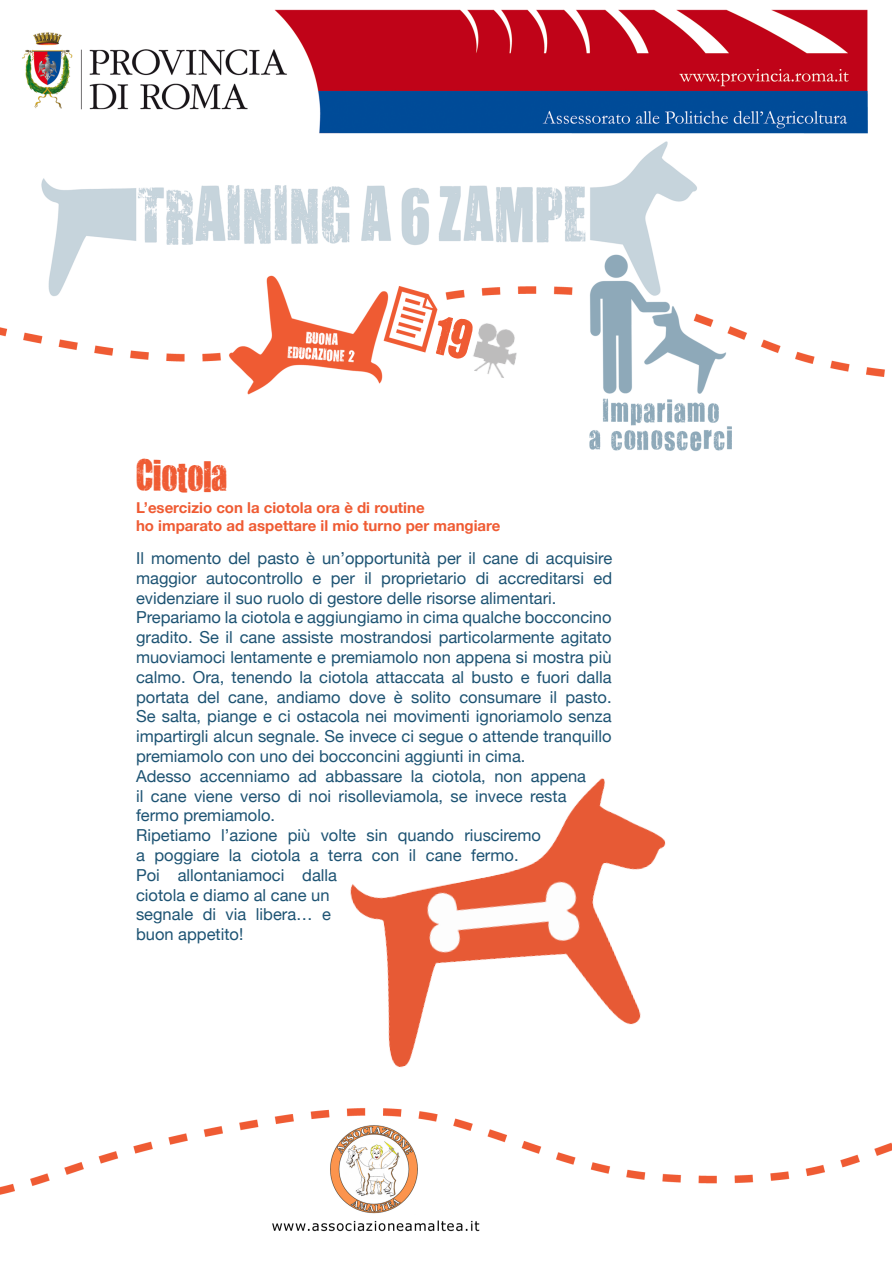
<style>
.page{position:relative;width:893px;height:1263px;background:#fff}
.page>*{position:absolute;margin:0;border:0;box-sizing:border-box;transform-origin:0 0}
.t1{font:36px "You Are Loved";color:#ef5b33}
.t2{font:16.5px/19.8px "Helvetica Neue";color:#1d5373}
.t3{font:700 15px/18px "Helvetica Neue";color:#ef5b33}
</style>
<div class="page">
<img style="left:0;top:9px;width:892px;height:1223px">
<img style="left:330px;top:753px;width:379px;height:328px">
<img style="left:466px;top:320px;width:60px;height:64px">
<svg style="left:430px;top:315px;width:45px;height:45px"></svg>
<h1 class="t1" style="left:136px;top:451px;width:92px">Ciotola</h1>
<p class="t3" style="left:136px;top:499px;width:366px">L’esercizio con la ciotola ora è di routine<br>ho imparato ad aspettare il mio turno per mangiare</p>
<p class="t2" style="left:136px;top:548px;width:478px">Il momento del pasto è un’opportunità per il cane di acquisire maggior autocontrollo e per il proprietario di accreditarsi ed evidenziare il suo ruolo di gestore delle risorse alimentari.<br>Prepariamo la ciotola e aggiungiamo in cima qualche bocconcino gradito. Se il cane assiste mostrandosi particolarmente agitato muoviamoci lentamente e premiamolo non appena si mostra più calmo. Ora, tenendo la ciotola attaccata al busto e fuori dalla portata del cane, andiamo dove è solito consumare il pasto.<br>Se salta, piange e ci ostacola nei movimenti ignoriamolo senza impartirgli alcun segnale. Se invece ci segue o attende tranquillo premiamolo con uno dei bocconcini aggiunti in cima.<br>Adesso accenniamo ad abbassare la ciotola, non appena<br>il cane viene verso di noi risolleviamola, se invece resta fermo premiamolo.<br>Ripetiamo l’azione più volte sin quando riusciremo<br>a poggiare la ciotola a terra con il cane fermo.<br>Poi allontaniamoci dalla<br>ciotola e diamo al cane un<br>segnale di via libera… e<br>buon appetito!</p>
</div>
